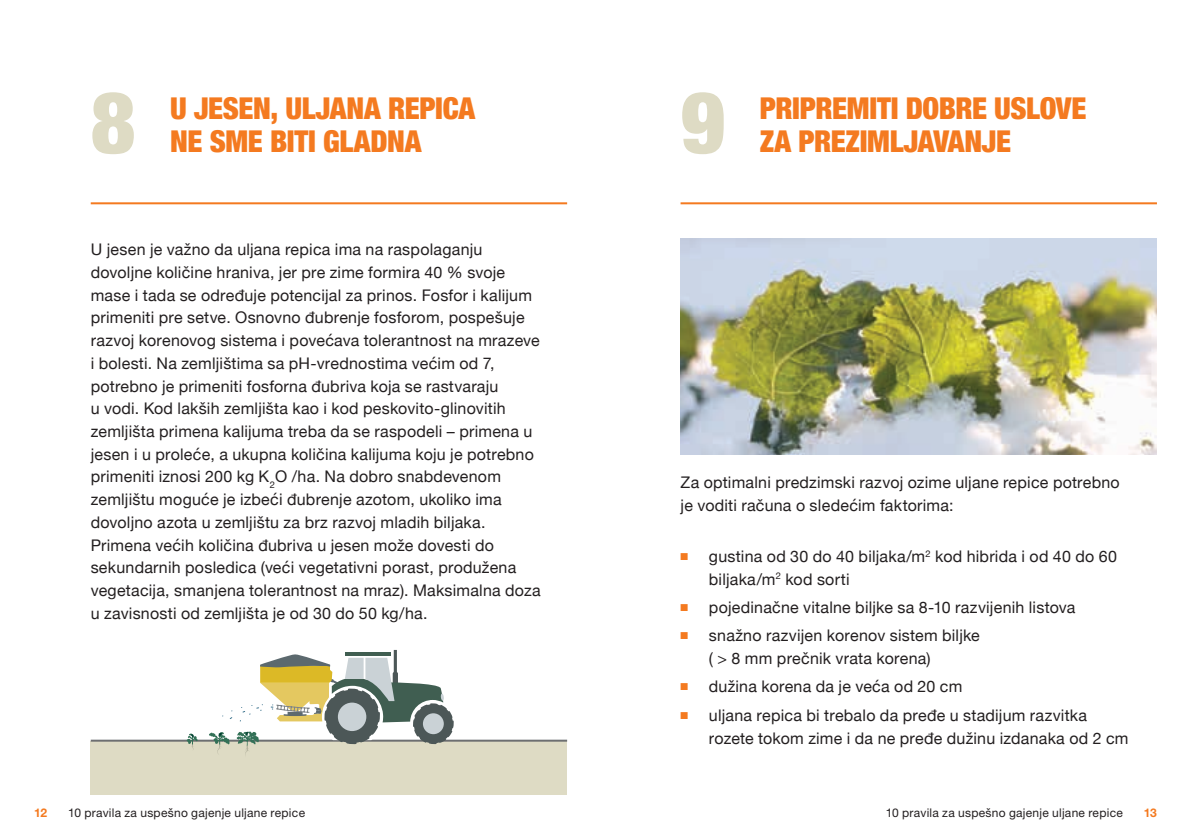
<style>
.page{position:relative;width:1191px;height:840px;background:#fff}
.page>*{position:absolute;margin:0;border:0;box-sizing:border-box;transform-origin:0 0}
.t1{font:900 condensed 86px "Helvetica Neue";color:#dedbc4}
.t2{font:900 condensed 30px/33px "Helvetica Neue";letter-spacing:-.01em;color:#f47a20}
.t3{font:16px/22.6px "Helvetica Neue";letter-spacing:.015em;color:#231f20}
.t4{font:12px "Helvetica Neue LT Pro";letter-spacing:.02em;color:#231f20}
.t5{font:700 12px "Helvetica Neue LT Pro";color:#f47a20}
.s1{color:#f47a20}
</style>
<div class="page">
<div style="left:91px;top:740px;width:476px;height:54px;background:#dedbc4"></div>
<hr style="left:91px;top:739px;width:476px;height:2px;background:#6d6f71">
<img style="left:680px;top:238px;width:477px;height:216px">
<hr style="left:91px;top:202px;width:476px;height:2px;background:#f47a20">
<hr style="left:680px;top:202px;width:477px;height:2px;background:#f47a20">
<svg style="left:187px;top:733px;width:11px;height:17px"></svg>
<svg style="left:209px;top:649px;width:245px;height:106px"></svg>
<h1 class="t1" style="left:91px;top:52px;width:46px">8</h1>
<h1 class="t1" style="left:680px;top:52px;width:46px">9</h1>
<h2 class="t2" style="left:170px;top:90px;width:306px">U JESEN, ULJANA REPICA<br>NE SME BITI GLADNA</h2>
<h2 class="t2" style="left:760px;top:90px;width:328px">PRIPREMITI DOBRE USLOVE</h2>
<h2 class="t2" style="left:760px;top:123px;width:253px">ZA PREZIMLJAVANJE</h2>
<p class="t3" style="left:91px;top:239px;width:451px">U jesen je važno da uljana repica ima na raspolaganju dovoljne količine hraniva, jer pre zime formira 40 % svoje mase i tada se određuje potencijal za prinos. Fosfor i kalijum primeniti pre setve. Osnovno đubrenje fosforom, pospešuje razvoj korenovog sistema i povećava tolerantnost na mrazeve i bolesti. Na zemljištima sa pH-vrednostima većim od 7, potrebno je primeniti fosforna đubriva koja se rastvaraju<br>u vodi. Kod lakših zemljišta kao i kod peskovito-glinovitih zemljišta primena kalijuma treba da se raspodeli – primena u jesen i u proleće, a ukupna količina kalijuma koju je potrebno primeniti iznosi 200 kg K<sub>2</sub>O /ha. Na dobro snabdevenom zemljištu moguće je izbeći đubrenje azotom, ukoliko ima dovoljno azota u zemljištu za brz razvoj mladih biljaka.<br>Primena većih količina đubriva u jesen može dovesti do sekundarnih posledica (veći vegetativni porast, produžena vegetacija, smanjena tolerantnost na mraz). Maksimalna doza u zavisnosti od zemljišta je od 30 do 50 kg/ha.</p>
<p class="t3" style="left:680px;top:471px;width:441px">Za optimalni predzimski razvoj ozime uljane repice potrebno je voditi računa o sledećim faktorima:</p>
<p class="t3" style="left:709px;top:545px;width:409px;text-indent:-28px"><span class="s1">■</span> gustina od 30 do 40 biljaka/m<sup>2</sup> kod hibrida i od 40 do 60 biljaka/m<sup>2</sup> kod sorti</p>
<p class="t3" style="left:680px;top:596px;width:396px"><span class="s1">■</span> pojedinačne vitalne biljke sa 8-10 razvijenih listova</p>
<p class="t3" style="left:709px;top:625px;width:272px;text-indent:-28px"><span class="s1">■</span> snažno razvijen korenov sistem biljke ( &gt; 8 mm prečnik vrata korena)</p>
<p class="t3" style="left:680px;top:676px;width:283px"><span class="s1">■</span> dužina korena da je veća od 20 cm</p>
<p class="t3" style="left:709px;top:704px;width:421px;text-indent:-28px"><span class="s1">■</span> uljana repica bi trebalo da pređe u stadijum razvitka rozete tokom zime i da ne pređe dužinu izdanaka od 2 cm</p>
<p class="t5" style="left:34px;top:805px;width:15px">12</p>
<p class="t4" style="left:68px;top:805px;width:238px">10 pravila za uspešno gajenje uljane repice</p>
<p class="t4" style="left:886px;top:805px;width:238px">10 pravila za uspešno gajenje uljane repice</p>
<p class="t5" style="left:1143px;top:805px;width:15px">13</p>
</div>
